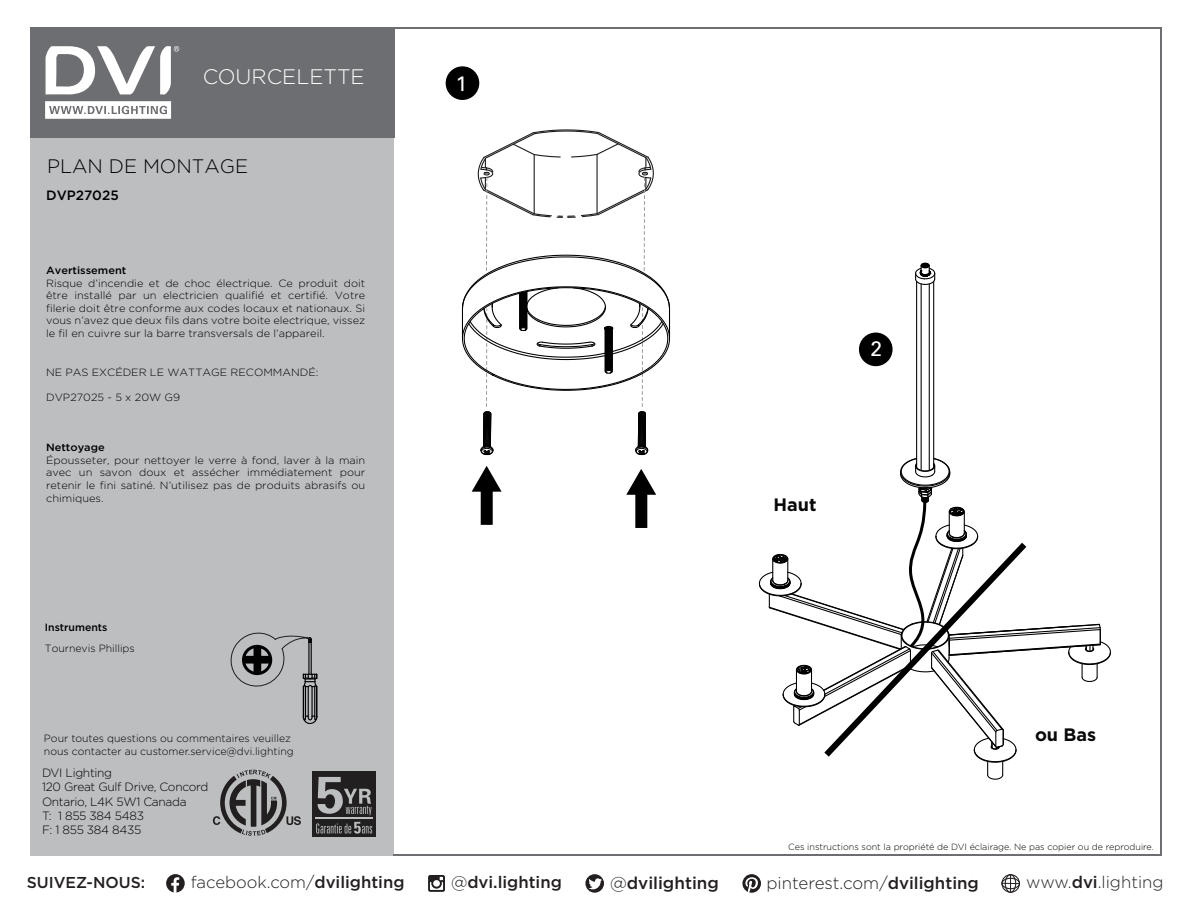
<style>
.page{position:relative;width:1188px;height:918px;background:#fff}
.page>*{position:absolute;margin:0;border:0;box-sizing:border-box;transform-origin:0 0}
.t1{font:300 21px "Gotham";color:#fff}
.t2{font:21px "Univers LT Std";color:#fff}
.t3{font:300 19.5px "Gotham";color:#000}
.t4{font:700 18px "Gotham";color:#090808}
.t5{font:500 17.1px "Gotham";color:#231f20}
.t6{font:300 16.8px "Gotham";color:#231f20}
.t7{font:300 16.65px "Gotham";color:#231f20}
.t8{font:500 16.65px "Gotham";color:#231f20}
.t9{font:500 15.75px "Gotham";color:#231f20}
.t10{font:500 13.5px "Gotham";color:#000}
.t11{font:300 12px/14.4px "Gotham";letter-spacing:-.025em;color:#000}
.t12{font:300 10.5px/12.6px "Gotham";color:#000;text-align:justify;scale:1.05 1}
.t13{font:300 10.5px/12.6px "Gotham";color:#000}
.t14{font:500 10.5px "Gotham";color:#000;scale:1.05 1}
.t15{font:500 10.5px "Gotham";color:#000}
.t16{font:300 9px "Gotham";color:#000}
.s1{font-weight:500}
.s2{font-weight:300}
</style>
<div class="page">
<div style="left:30px;top:27px;width:363px;height:828px;background:#bcbec0"></div>
<div style="left:30px;top:27px;width:364px;height:111px;background:#6d6e71"></div>
<svg style="left:213px;top:770px;width:88px;height:66px"></svg>
<div style="left:312px;top:772px;width:64px;height:65px;background:#211f1f"></div>
<svg style="left:317px;top:777px;width:55px;height:38px"></svg>
<svg style="left:316px;top:822px;width:56px;height:12px"></svg>
<hr style="left:315px;top:818px;width:58px;height:1px;background:#bcbec0">
<svg style="left:45px;top:101px;width:126px;height:18px;background:#e0e0e1"></svg>
<svg style="left:46px;top:46px;width:133px;height:48px"></svg>
<svg style="left:166px;top:874px;width:19px;height:19px"></svg>
<svg style="left:428px;top:875px;width:17px;height:17px"></svg>
<svg style="left:585px;top:874px;width:19px;height:19px"></svg>
<svg style="left:742px;top:874px;width:19px;height:19px"></svg>
<svg style="left:1001px;top:874px;width:19px;height:19px"></svg>
<hr style="left:393px;top:854px;width:769px;height:1px;background:#6d6e71">
<hr style="left:393px;top:27px;width:769px;height:1px;background:#6d6e71">
<hr style="left:1161px;top:27px;width:1px;height:828px;background:#6d6e71">
<svg style="left:230px;top:632px;width:88px;height:92px"></svg>
<div style="left:446px;top:67px;width:33px;height:32px;background:#000;border-radius:50%"></div>
<div style="left:446px;top:66px;width:33px;height:34px;border:2px solid #000;border-radius:50%"></div>
<div style="left:860px;top:333px;width:32px;height:32px;background:#000;border-radius:50%"></div>
<div style="left:859px;top:333px;width:34px;height:33px;border:2px solid #000;border-radius:50%"></div>
<div style="left:481px;top:487px;width:12px;height:38px;background:#000"></div>
<svg style="left:472px;top:466px;width:30px;height:26px"></svg>
<div style="left:635px;top:490px;width:12px;height:38px;background:#000"></div>
<svg style="left:626px;top:469px;width:30px;height:26px"></svg>
<svg style="left:461px;top:129px;width:210px;height:326px"></svg>
<hr style="left:916px;top:281px;width:1px;height:186px;background:#000">
<hr style="left:933px;top:281px;width:1px;height:186px;background:#000">
<svg style="left:915px;top:262px;width:21px;height:24px"></svg>
<hr style="left:921px;top:284px;width:1px;height:186px;background:#000">
<hr style="left:929px;top:284px;width:1px;height:186px;background:#000">
<svg style="left:758px;top:457px;width:353px;height:323px"></svg>
<h1 class="t1" style="left:203px;top:63px;width:163px">COURCELETTE</h1>
<h2 class="t3" style="left:47px;top:154px;width:203px">PLAN DE MONTAGE</h2>
<p class="t10" style="left:46px;top:187px;width:74px">DVP27025</p>
<p class="t14" style="left:46px;top:263px;width:78px">Avertissement</p>
<p class="t12" style="left:46px;top:276px;width:305px">Risque d’incendie et de choc électrique. Ce produit doit être installé par un electricien qualifié et certifié. Votre filerie doit être conforme aux codes locaux et nationaux. Si vous n’avez que deux fils dans votre boite electrique, vissez le fil en cuivre sur la barre transversals de l’appareil.</p>
<p class="t12" style="left:46px;top:365px;width:261px">NE PAS EXCÉDER LE WATTAGE RECOMMANDÉ:</p>
<p class="t12" style="left:46px;top:391px;width:129px">DVP27025 - 5 x 20W G9</p>
<p class="t14" style="left:46px;top:441px;width:57px">Nettoyage</p>
<p class="t12" style="left:46px;top:454px;width:306px">Épousseter, pour nettoyer le verre à fond, laver à la main avec un savon doux et assécher immédiatement pour retenir le fini satiné. N’utilisez pas de produits abrasifs ou chimiques.</p>
<p class="t15" style="left:45px;top:620px;width:64px">Instruments</p>
<p class="t13" style="left:45px;top:641px;width:91px">Tournevis Phillips</p>
<p class="t13" style="left:44px;top:732px;width:251px">Pour toutes questions ou commentaires veuillez nous contacter au customer.service@dvi.lighting</p>
<p class="t11" style="left:42px;top:765px;width:168px">DVI Lighting<br>120 Great Gulf Drive, Concord<br>Ontario, L4K 5W1 Canada<br>T: 1 855 384 5483<br>F: 1 855 384 8435</p>
<h1 class="t2" style="left:456px;top:71px;width:13px">1</h1>
<h1 class="t2" style="left:870px;top:336px;width:13px">2</h1>
<h3 class="t4" style="left:773px;top:494px;width:45px">Haut</h3>
<h3 class="t4" style="left:1035px;top:724px;width:63px">ou Bas</h3>
<p class="t16" style="left:788px;top:841px;width:367px">Ces instructions sont la propriété de DVI éclairage. Ne pas copier ou de reproduire.</p>
<h3 class="t9" style="left:27px;top:873px;width:120px">SUIVEZ-NOUS:</h3>
<h3 class="t7" style="left:191px;top:872px;width:215px">facebook.com/<span class="s1">dvilighting</span></h3>
<h3 class="t8" style="left:451px;top:872px;width:112px"><span class="s2">@</span>dvi.lighting</h3>
<h3 class="t5" style="left:610px;top:871px;width:110px"><span class="s2">@</span>dvilighting</h3>
<h3 class="t6" style="left:766px;top:872px;width:214px">pinterest.com/<span class="s1">dvilighting</span></h3>
<h3 class="t6" style="left:1026px;top:872px;width:139px">www.<span class="s1">dvi</span>.lighting</h3>
</div>
